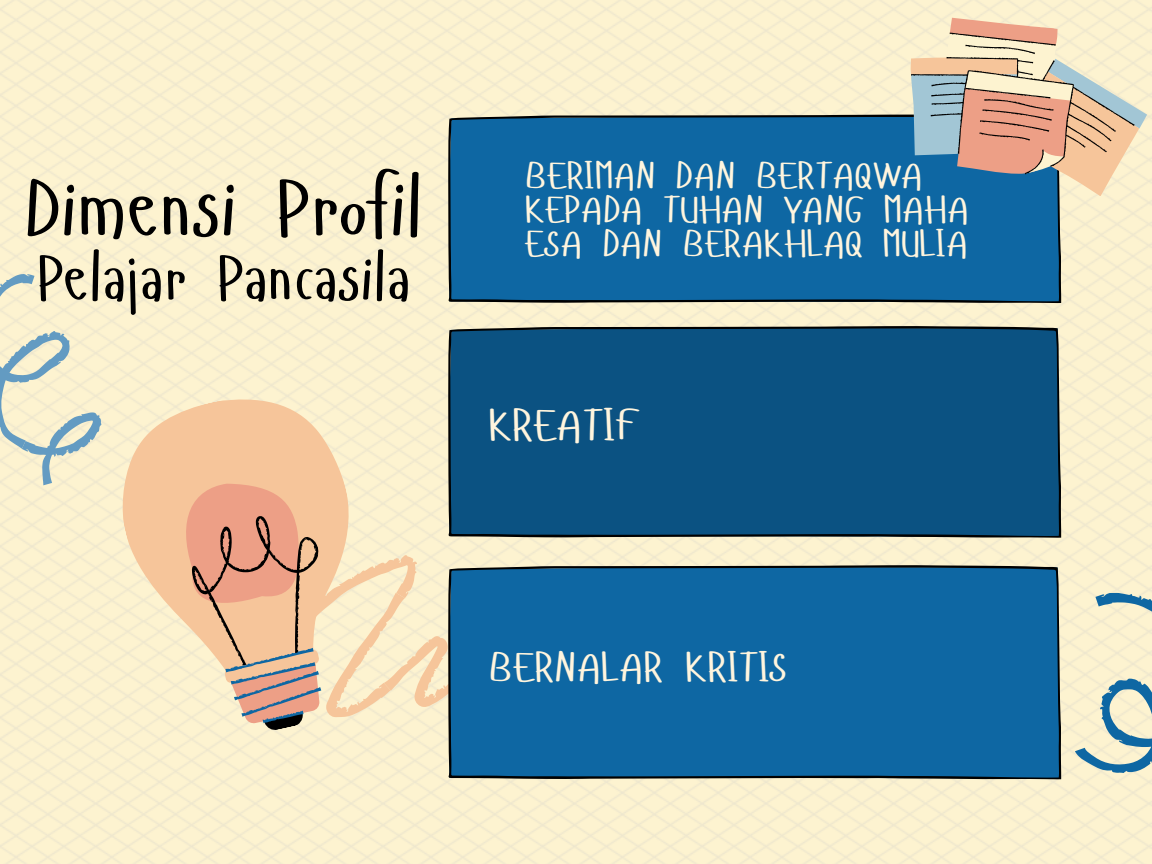
<style>
.page{position:relative;width:1152px;height:864px;background:#fff}
.page>*{position:absolute;margin:0;border:0;box-sizing:border-box;transform-origin:0 0}
.t1{font:79.5px "Hangyaboly";color:#000}
.t2{font:63px "Hangyaboly";color:#000}
.t3{font:45px "Hangyaboly";letter-spacing:.02em;color:#fff5de}
.t4{font:42px "Hangyaboly";letter-spacing:.02em;color:#fff5de}
.t5{font:37.95px/34.2px "Hangyaboly";letter-spacing:.02em;color:#fff5de}
</style>
<div class="page">
<svg style="left:1062px;top:586px;width:90px;height:191px;background:#d8ddc9"></svg>
<svg style="left:0;top:274px;width:101px;height:211px;background:#e2e3cd"></svg>
<svg style="left:102px;top:378px;width:281px;height:323px;background:#f8e1bc"></svg>
<svg style="left:165px;top:468px;width:174px;height:264px;background:#f5c8a2"></svg>
<svg style="left:183px;top:505px;width:172px;height:236px;background:#e9bd9e"></svg>
<svg style="left:225px;top:555px;width:251px;height:174px;background:#e9ccac"></svg>
<div style="left:448px;top:115px;width:613px;height:188px;background:#0e67a3"></div>
<div style="left:448px;top:326px;width:613px;height:212px;background:#0b5282"></div>
<div style="left:448px;top:565px;width:613px;height:214px;background:#0e67a3"></div>
<svg style="left:896px;top:15px;width:256px;height:185px;background:#c4bbad"></svg>
<h1 class="t1" style="left:25px;top:158px;width:400px">Dimensi Profil</h1>
<h2 class="t2" style="left:38px;top:238px;width:375px">Pelajar Pancasila</h2>
<p class="t5" style="left:525px;top:156px;width:445px">BERIMAN DAN BERTAQWA<br>KEPADA TUHAN YANG MAHA<br>ESA DAN BERAKHLAQ MULIA</p>
<p class="t3" style="left:489px;top:396px;width:151px">KREATIF</p>
<p class="t4" style="left:489px;top:640px;width:300px">BERNALAR KRITIS</p>
</div>
